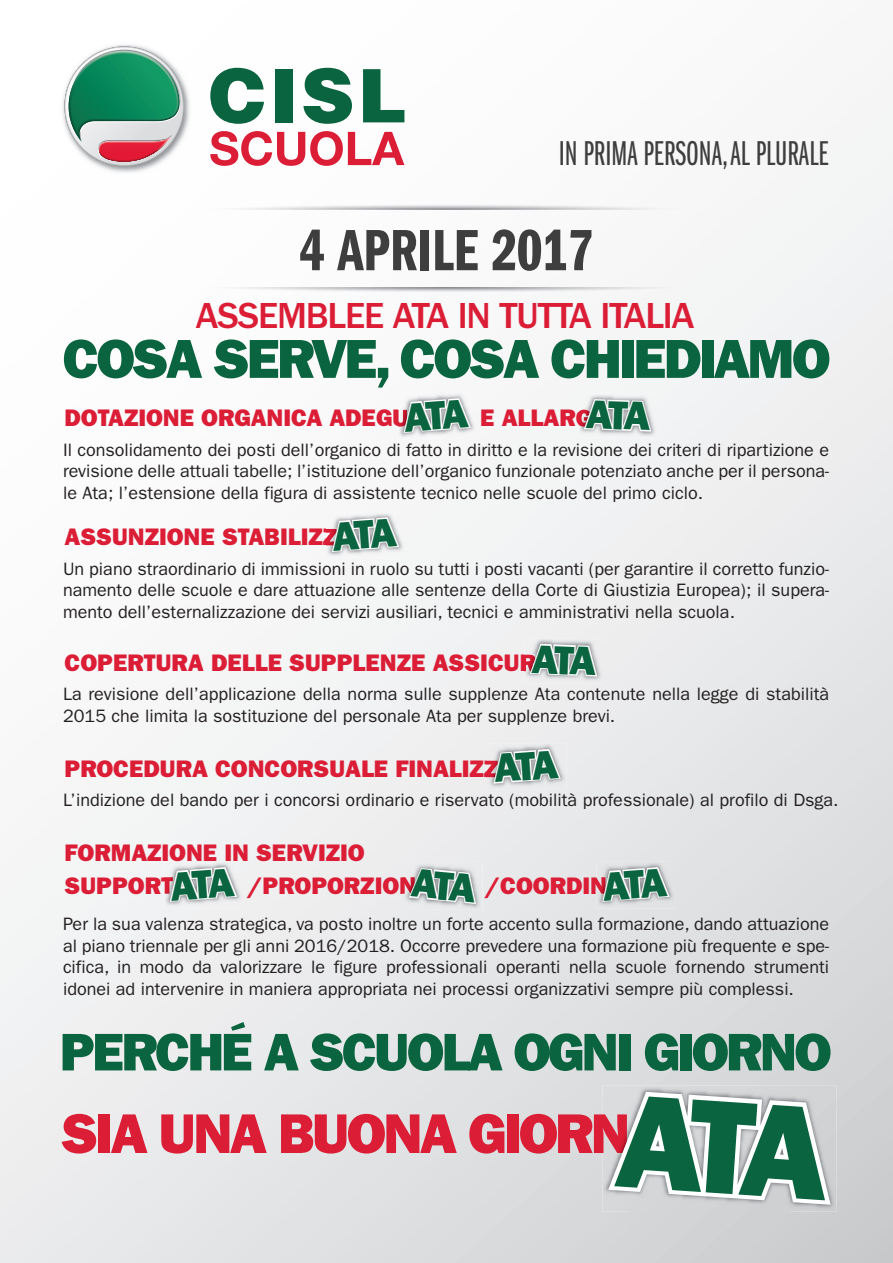
<style>
.page{position:relative;width:893px;height:1263px;background:#fff}
.page>*{position:absolute;margin:0;border:0;box-sizing:border-box;transform-origin:0 0}
.t1{font:60.3px "Franklin Gothic LT Demi Cmpr";color:#3e3e3f}
.t2{font:800 56.25px "Franklin Gothic LT";letter-spacing:-.05em;color:#db1d36}
.t3{font:800 55.2px "Franklin Gothic LT";letter-spacing:-.05em;color:#0a643f}
.t4{font:800 53.25px "Franklin Gothic LT";letter-spacing:-.05em;color:#0a643f}
.t5{font:500 37.5px "Franklin Gothic LT";letter-spacing:-.03em;color:#db1d36}
.t6{font:35.7px "Franklin Gothic LT Book X Cmpr";color:#3e3e3f}
.t7{font:800 24px/33px "Franklin Gothic LT";color:#db1d36}
.t8{font:18px/21.6px "Franklin Gothic LT";color:#231f20;text-align:justify}
</style>
<div class="page">
<img style="left:233px;top:67px;width:660px;height:142px">
<div style="left:789px;top:1104px;width:104px;height:159px;background:#cccdcf"></div>
<div style="left:65px;top:654px;width:459px;height:17px;background:#f4f5f5"></div>
<div style="left:66px;top:760px;width:421px;height:17px;background:#f2f3f4"></div>
<div style="left:65px;top:877px;width:338px;height:21px;background:#efeff0"></div>
<div style="left:484px;top:877px;width:112px;height:21px;background:#e6e7e9"></div>
<svg style="left:210px;top:131px;width:194px;height:35px"></svg>
<div style="left:275px;top:69px;width:17px;height:53px;background:#0a643f"></div>
<svg style="left:363px;top:69px;width:41px;height:53px"></svg>
<svg style="left:210px;top:68px;width:54px;height:56px"></svg>
<svg style="left:303px;top:68px;width:49px;height:56px"></svg>
<img style="left:61px;top:45px;width:129px;height:128px">
<svg style="left:67px;top:50px;width:114px;height:112px"></svg>
<img style="left:398px;top:392px;width:78px;height:47px">
<img style="left:398px;top:410px;width:78px;height:17px">
<img style="left:578px;top:394px;width:80px;height:43px">
<img style="left:578px;top:410px;width:6px;height:17px">
<img style="left:326px;top:511px;width:80px;height:46px">
<img style="left:326px;top:529px;width:6px;height:17px">
<img style="left:524px;top:638px;width:80px;height:45px">
<img style="left:524px;top:654px;width:6px;height:17px">
<img style="left:487px;top:743px;width:79px;height:47px">
<img style="left:487px;top:760px;width:6px;height:17px">
<img style="left:164px;top:862px;width:80px;height:46px">
<img style="left:164px;top:877px;width:80px;height:21px">
<img style="left:596px;top:862px;width:80px;height:46px">
<img style="left:596px;top:877px;width:6px;height:21px">
<img style="left:403px;top:862px;width:79px;height:48px">
<img style="left:403px;top:877px;width:76px;height:21px">
<img style="left:602px;top:1085px;width:234px;height:126px">
<img style="left:602px;top:1114px;width:6px;height:39px">
<img style="left:208px;top:203px;width:490px;height:90px">
<svg style="left:403px;top:398px;width:68px;height:35px"></svg>
<svg style="left:584px;top:399px;width:67px;height:33px"></svg>
<svg style="left:332px;top:517px;width:67px;height:35px"></svg>
<svg style="left:530px;top:644px;width:67px;height:32px"></svg>
<svg style="left:493px;top:749px;width:68px;height:35px"></svg>
<svg style="left:169px;top:867px;width:68px;height:35px"></svg>
<svg style="left:409px;top:868px;width:68px;height:36px"></svg>
<svg style="left:602px;top:867px;width:68px;height:35px"></svg>
<svg style="left:608px;top:1092px;width:223px;height:113px"></svg>
<h3 class="t6" style="left:559px;top:134px;width:271px">IN PRIMA PERSONA, AL PLURALE</h3>
<h1 class="t1" style="left:299px;top:217px;width:296px">4 APRILE 2017</h1>
<h3 class="t5" style="left:196px;top:294px;width:500px">ASSEMBLEE ATA IN TUTTA ITALIA</h3>
<h3 class="t3" style="left:63px;top:326px;width:769px">COSA SERVE, COSA CHIEDIAMO</h3>
<h3 class="t7" style="left:65px;top:402px;width:345px">DOTAZIONE ORGANICA ADEGU</h3>
<h3 class="t7" style="left:480px;top:402px;width:113px">E ALLARG</h3>
<p class="t8" style="left:63px;top:439px;width:768px">Il consolidamento dei posti dell’organico di fatto in diritto e la revisione dei criteri di ripartizione e revisione delle attuali tabelle; l’istituzione dell’organico funzionale potenziato anche per il persona&shy;le Ata; l’estensione della figura di assistente tecnico nelle scuole del primo ciclo.</p>
<h3 class="t7" style="left:65px;top:521px;width:274px">ASSUNZIONE STABILIZZ</h3>
<p class="t8" style="left:63px;top:558px;width:768px">Un piano straordinario di immissioni in ruolo su tutti i posti vacanti (per garantire il corretto funzio&shy;namento delle scuole e dare attuazione alle sentenze della Corte di Giustizia Europea); il supera&shy;mento dell’esternalizzazione dei servizi ausiliari, tecnici e amministrativi nella scuola.</p>
<h3 class="t7" style="left:65px;top:646px;width:473px">COPERTURA DELLE SUPPLENZE ASSICUR</h3>
<p class="t8" style="left:63px;top:684px;width:768px">La revisione dell’applicazione della norma sulle supplenze Ata contenute nella legge di stabilità<br>2015 che limita la sostituzione del personale Ata per supplenze brevi.</p>
<h3 class="t7" style="left:65px;top:752px;width:435px">PROCEDURA CONCORSUALE FINALIZZ</h3>
<p class="t8" style="left:63px;top:790px;width:777px">L’indizione del bando per i concorsi ordinario e riservato (mobilità professionale) al profilo di Dsga.</p>
<h3 class="t7" style="left:65px;top:836px;width:302px">FORMAZIONE IN SERVIZIO<br>SUPPORT</h3>
<h3 class="t7" style="left:248px;top:869px;width:169px">/PROPORZION</h3>
<h3 class="t7" style="left:486px;top:869px;width:122px">/COORDIN</h3>
<p class="t8" style="left:63px;top:913px;width:768px">Per la sua valenza strategica, va posto inoltre un forte accento sulla formazione, dando attuazione al piano triennale per gli anni 2016/2018. Occorre prevedere una formazione più frequente e spe&shy;cifica, in modo da valorizzare le figure professionali operanti nella scuole fornendo strumenti idonei ad intervenire in maniera appropriata nei processi organizzativi sempre più complessi.</p>
<h3 class="t4" style="left:60px;top:1021px;width:773px">PERCHÉ A SCUOLA OGNI GIORNO</h3>
<h2 class="t2" style="left:61px;top:1100px;width:570px">SIA UNA BUONA GIORN</h2>
</div>
